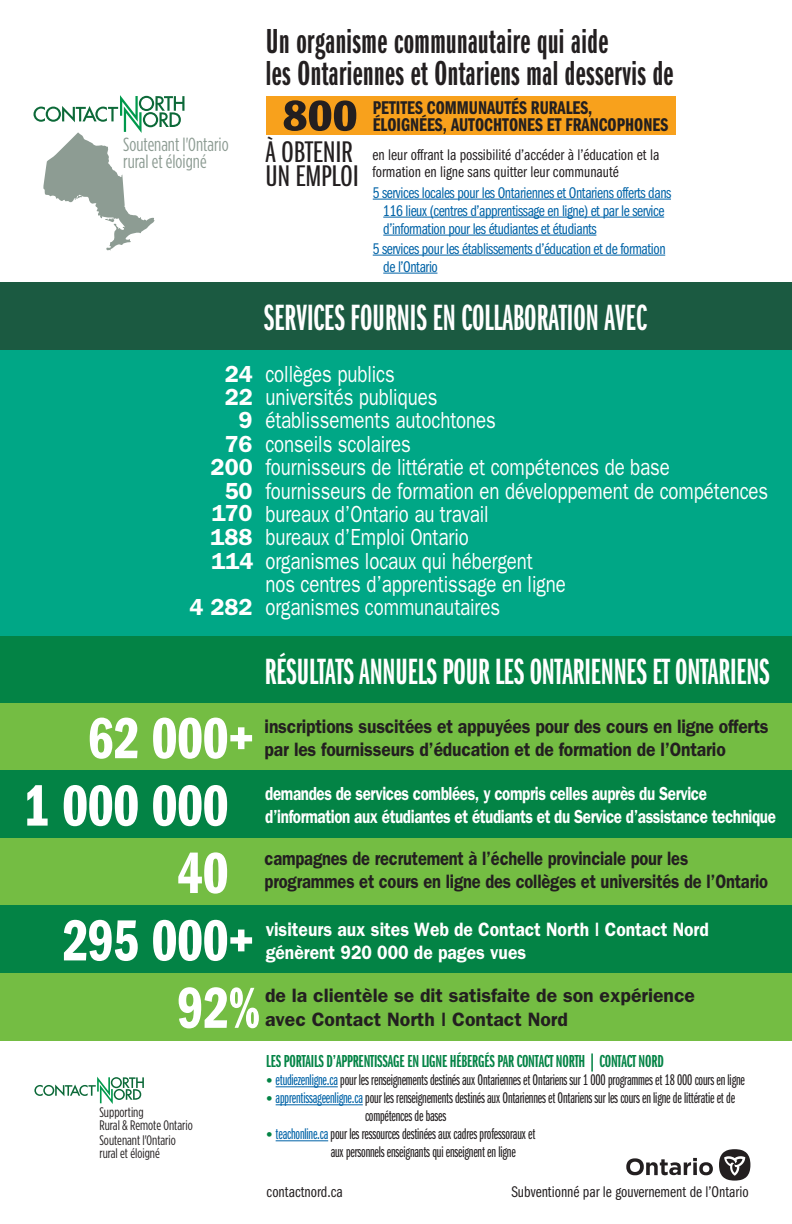
<style>
.page{position:relative;width:792px;height:1224px;background:#fff}
.page>*{position:absolute;margin:0;border:0;box-sizing:border-box;transform-origin:0 0}
.t1{font:60px "Franklin Gothic LT Pro Dm Cm";color:#fff}
.t2{font:44.6px "Franklin Gothic LT Pro Dm Cm";color:#231f20;scale:1.32 1}
.t3{font:37.9px "Franklin Gothic LT Pro Dm X Cm";letter-spacing:-.005em;color:#fff;scale:.92 1}
.t4{font:36px/32px "Franklin Gothic LT Pro Dm X Cm";letter-spacing:.015em;color:#231f20}
.t5{font:31px "Franklin Gothic LT Pro Bk X Cm";letter-spacing:-.01em;color:#231f20;scale:1.16 1}
.t6{font:23.4px/23.4px "Franklin Gothic";letter-spacing:-.005em;color:#fff;scale:.8 1}
.t7{font:600 23.4px/23.4px "Franklin Gothic";color:#fff;text-align:right}
.t8{font:600 19.4px "Franklin Gothic";letter-spacing:-.01em;color:#231f20;scale:.9 1}
.t9{font:600 19.4px "Franklin Gothic";letter-spacing:-.01em;color:#231f20;scale:.85 1}
.t10{font:600 19.4px "Franklin Gothic";color:#fff;scale:.9 1}
.t11{font:600 19.4px "Franklin Gothic";letter-spacing:-.01em;color:#231f20}
.t12{font:19.1px/17px "Franklin Gothic LT Pro Dm Cm";color:#231f20}
.t13{font:600 19px "Franklin Gothic";letter-spacing:-.025em;color:#fff;scale:.8 1}
.t14{font:19px/17.5px "Gotham Condensed";color:#8d9c93}
.t15{font:18px "Franklin Gothic LT Pro Dm X Cm";letter-spacing:-.01em;color:#038345}
.t16{font:16px/18px "Franklin Gothic LT Pro Bk X Cm";letter-spacing:-.01em;color:#231f20}
.t17{font:16px/18px "Franklin Gothic LT Pro Bk Cm";letter-spacing:-.025em;color:#0163a7}
.t18{font:16px/17px "Franklin Gothic LT Pro Bk Cm";color:#231f20}
.t19{font:13.8px/12.7px "Gotham Condensed";color:#231f20}
.s1{font-family:"Helvetica Neue";font-weight:700;font-size:13px;color:#038345}
.s2{color:#0163a7}
</style>
<div class="page">
<div style="left:266px;top:96px;width:410px;height:39px;background:#f8a11c"></div>
<svg style="left:626px;top:1149px;width:124px;height:32px"></svg>
<div style="left:0;top:349px;width:792px;height:287px;background:#00a786"></div>
<div style="left:0;top:282px;width:792px;height:67px;background:#1b5a41"></div>
<div style="left:0;top:636px;width:792px;height:67px;background:#038345"></div>
<div style="left:0;top:703px;width:792px;height:68px;background:#74bd43"></div>
<div style="left:0;top:771px;width:792px;height:67px;background:#038345"></div>
<div style="left:0;top:838px;width:792px;height:67px;background:#74bd43"></div>
<div style="left:0;top:905px;width:792px;height:68px;background:#038345"></div>
<div style="left:0;top:973px;width:792px;height:67px;background:#74bd43"></div>
<svg style="left:33px;top:95px;width:151px;height:156px"></svg>
<hr style="left:276px;top:1086px;width:62px;height:1px;background:#0163a7">
<hr style="left:276px;top:1104px;width:87px;height:1px;background:#0163a7">
<hr style="left:276px;top:1140px;width:52px;height:1px;background:#0163a7">
<hr style="left:373px;top:199px;width:298px;height:1px;background:#0163a7">
<hr style="left:383px;top:217px;width:281px;height:1px;background:#0163a7">
<hr style="left:383px;top:235px;width:213px;height:1px;background:#0163a7">
<hr style="left:373px;top:255px;width:292px;height:1px;background:#0163a7">
<hr style="left:383px;top:273px;width:54px;height:1px;background:#0163a7">
<svg style="left:34px;top:1077px;width:110px;height:27px"></svg>
<p class="t14" style="left:123px;top:135px;width:107px">Soutenant l'Ontario rural et éloigné</p>
<h3 class="t4" style="left:266px;top:26px;width:409px">Un organisme communautaire qui aide<br>les Ontariennes et Ontariens mal desservis de</h3>
<p class="t12" style="left:373px;top:100px;width:297px">PETITES COMMUNAUTÉS RURALES,<br>ÉLOIGNÉES, AUTOCHTONES ET FRANCOPHONES</p>
<p class="t18" style="left:373px;top:146px;width:288px">en leur offrant la possibilité d’accéder à l’éducation et la formation en ligne sans quitter leur communauté</p>
<h2 class="t2" style="left:283px;top:91px;width:58px">800</h2>
<h3 class="t5" style="left:266px;top:136px;width:77px">À OBTENIR</h3>
<p class="t17" style="left:383px;top:183px;width:290px;text-indent:-118px"><sup>UN</sup> <sup>EMPLOI</sup> 5 services locales pour les Ontariennes et Ontariens offerts dans<br>116 lieux (centres d’apprentissage en ligne) et par le service d’information pour les étudiantes et étudiants</p>
<p class="t17" style="left:383px;top:239px;width:284px;text-indent:-11px">5 services pour les établissements d’éducation et de formation de l’Ontario</p>
<h3 class="t3" style="left:264px;top:297px;width:418px">SERVICES FOURNIS EN COLLABORATION AVEC</h3>
<h3 class="t7" style="left:211px;top:361px;width:45px">24<br>22<br>9<br>76<br>200<br>50<br>170<br>188<br>114</h3>
<h3 class="t7" style="left:190px;top:595px;width:65px">4 282</h3>
<p class="t6" style="left:265px;top:362px;width:630px">collèges publics<br>universités publiques<br>établissements autochtones<br>conseils scolaires<br>fournisseurs de littératie et compétences de base fournisseurs de formation en développement de compétences bureaux d’Ontario au travail<br>bureaux d’Emploi Ontario<br>organismes locaux qui hébergent<br>nos centres d’apprentissage en ligne<br>organismes communautaires</p>
<h3 class="t3" style="left:265px;top:651px;width:551px">RÉSULTATS ANNUELS POUR LES ONTARIENNES ET ONTARIENS</h3>
<p class="t8" style="left:265px;top:715px;width:561px">inscriptions suscitées et appuyées pour des cours en ligne offerts</p>
<h1 class="t1" style="left:88px;top:705px;width:168px">62 000+</h1>
<p class="t8" style="left:265px;top:738px;width:514px">par les fournisseurs d’éducation et de formation de l’Ontario</p>
<p class="t13" style="left:265px;top:782px;width:554px">demandes de services comblées, y compris celles auprès du Service</p>
<h1 class="t1" style="left:24px;top:773px;width:206px">1 000 000</h1>
<p class="t13" style="left:265px;top:805px;width:640px">d’information aux étudiantes et étudiants et du Service d’assistance technique</p>
<p class="t9" style="left:265px;top:847px;width:500px">campagnes de recrutement à l’échelle provinciale pour les</p>
<h1 class="t1" style="left:177px;top:840px;width:53px">40</h1>
<p class="t9" style="left:265px;top:870px;width:594px">programmes et cours en ligne des collèges et universités de l’Ontario</p>
<p class="t10" style="left:266px;top:918px;width:494px">visiteurs aux sites Web de Contact North | Contact Nord</p>
<h1 class="t1" style="left:62px;top:908px;width:193px">295 000+</h1>
<p class="t10" style="left:266px;top:941px;width:291px">génèrent 920 000 de pages vues</p>
<p class="t11" style="left:265px;top:984px;width:432px">de la clientèle se dit satisfaite de son expérience</p>
<h1 class="t1" style="left:177px;top:975px;width:84px">92%</h1>
<p class="t11" style="left:265px;top:1007px;width:305px">avec Contact North | Contact Nord</p>
<p class="t15" style="left:266px;top:1052px;width:399px">LES PORTAILS D’APPRENTISSAGE EN LIGNE HÉBERGÉS PAR CONTACT NORTH | CONTACT NORD</p>
<p class="t16" style="left:266px;top:1071px;width:480px"><span class="s1">•</span> <span class="s2">etudiezenligne.ca</span> pour les renseignements destinés aux Ontariennes et Ontariens sur 1 000 programmes et 18 000 cours en ligne</p>
<p class="t16" style="left:365px;top:1089px;width:372px;text-indent:-99px"><span class="s1">•</span> <span class="s2">apprentissageenligne.ca</span> pour les renseignements destinés aux Ontariennes et Ontariens sur les cours en ligne de littératie et de compétences de bases</p>
<p class="t16" style="left:331px;top:1125px;width:206px;text-indent:-64px"><span class="s1">•</span> <span class="s2">teachonline.ca</span> pour les ressources destinées aux cadres professoraux et aux personnels enseignants qui enseignent en ligne</p>
<p class="t19" style="left:99px;top:1106px;width:95px">Supporting<br>Rural &amp; Remote Ontario</p>
<p class="t19" style="left:99px;top:1134px;width:78px">Soutenant l'Ontario rural et éloigné</p>
<p class="t18" style="left:267px;top:1183px;width:78px">contactnord.ca</p>
<p class="t18" style="left:511px;top:1184px;width:239px">Subventionné par le gouvernement de l’Ontario</p>
</div>
